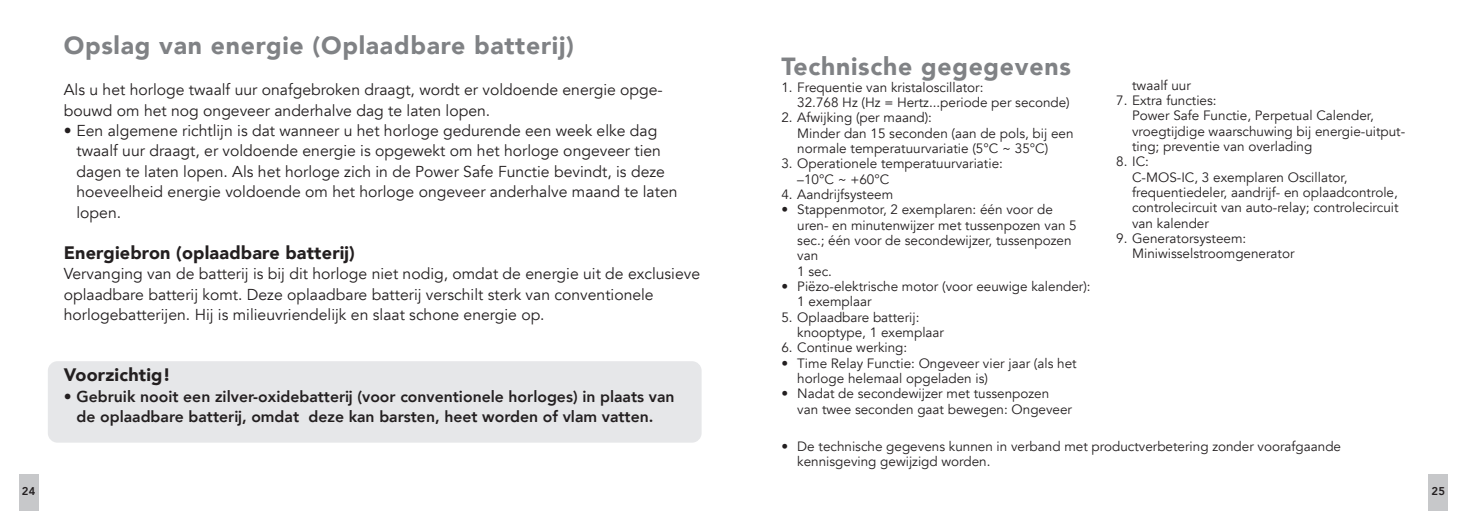
<style>
.page{position:relative;width:1467px;height:511px;background:#fff}
.page>*{position:absolute;margin:0;border:0;box-sizing:border-box;transform-origin:0 0}
.Kop_Avenir_Black{font:900 24.75px "Avenir";letter-spacing:.03em;color:#808285}
.Tussenkop_Av_Black{font:900 18px "Avenir";letter-spacing:.01em;color:#231f20}
.Bodytekst_Avenir_Boo{font:15.75px/20.5px "Avenir";color:#231f20}
.Bodytekst_opsomming{font:15.75px/20.5px "Avenir";color:#231f20}
.Bodytekst_Kader_Heav{font:800 15.75px/20.5px "Avenir";color:#231f20;text-align:center}
.Bijschriften_Av_Book{font:13.5px/15.3px "Avenir";color:#231f20}
.t1{font:800 11.25px "Avenir";color:#231f20}
</style>
<div class="page">
<div style="left:19px;top:473px;width:19px;height:37px;background:#c7c8ca"></div>
<div style="left:1429px;top:473px;width:19px;height:37px;background:#c7c8ca"></div>
<div style="left:48px;top:361px;width:654px;height:81px;background:#e6e7e9;border-radius:10px"></div>
<p class="Kop_Avenir_Black" style="left:64px;top:24px;width:512px">Opslag van energie (Oplaadbare batterij)</p>
<p class="Bodytekst_Avenir_Boo" style="left:64px;top:80px;width:601px">Als u het horloge twaalf uur onafgebroken draagt, wordt er voldoende energie opge&shy;bouwd om het nog ongeveer anderhalve dag te laten lopen.</p>
<p class="Bodytekst_opsomming" style="left:77px;top:120px;width:602px;text-indent:-13px">• Een algemene richtlijn is dat wanneer u het horloge gedurende een week elke dag twaalf uur draagt, er voldoende energie is opgewekt om het horloge ongeveer tien dagen te laten lopen. Als het horloge zich in de Power Safe Functie bevindt, is deze hoeveelheid energie voldoende om het horloge ongeveer anderhalve maand te laten lopen.</p>
<p class="Tussenkop_Av_Black" style="left:64px;top:237px;width:293px">Energiebron (oplaadbare batterij)</p>
<p class="Bodytekst_Avenir_Boo" style="left:64px;top:263px;width:638px">Vervanging van de batterij is bij dit horloge niet nodig, omdat de energie uit de exclusieve oplaadbare batterij komt. Deze oplaadbare batterij verschilt sterk van conventionele horlogebatterijen. Hij is milieuvriendelijk en slaat schone energie op.</p>
<p class="Tussenkop_Av_Black" style="left:64px;top:359px;width:108px">Voorzichtig!</p>
<p class="Bodytekst_Kader_Heav" style="left:64px;top:385px;width:612px">• Gebruik nooit een zilver-oxidebatterij (voor conventionele horloges) in plaats van de oplaadbare batterij, omdat deze kan barsten, heet worden of vlam vatten.</p>
<p class="Kop_Avenir_Black" style="left:781px;top:45px;width:291px">Technische gegegevens</p>
<p class="Bijschriften_Av_Book" style="left:797px;top:80px;width:274px;text-indent:-16px">1. Frequentie van kristaloscillator:<br>32.768 Hz (Hz = Hertz...periode per seconde)</p>
<p class="Bijschriften_Av_Book" style="left:797px;top:110px;width:278px;text-indent:-16px">2. Afwijking (per maand):<br>Minder dan 15 seconden (aan de pols, bij een normale temperatuurvariatie (5°C ~ 35°C)</p>
<p class="Bijschriften_Av_Book" style="left:797px;top:156px;width:207px;text-indent:-16px">3. Operationele temperatuurvariatie: –10°C ~ +60°C</p>
<p class="Bijschriften_Av_Book" style="left:781px;top:187px;width:113px">4. Aandrijfsysteem</p>
<p class="Bijschriften_Av_Book" style="left:797px;top:202px;width:281px;text-indent:-16px">• Stappenmotor, 2 exemplaren: één voor de uren- en minutenwijzer met tussenpozen van 5 sec.; één voor de secondewijzer, tussenpozen van<br>1 sec.</p>
<p class="Bijschriften_Av_Book" style="left:797px;top:279px;width:295px;text-indent:-16px">• Piëzo-elektrische motor (voor eeuwige kalender):<br>1 exemplaar</p>
<p class="Bijschriften_Av_Book" style="left:797px;top:309px;width:148px;text-indent:-16px">5. Oplaadbare batterij: knooptype, 1 exemplaar</p>
<p class="Bijschriften_Av_Book" style="left:781px;top:340px;width:127px">6. Continue werking:</p>
<p class="Bijschriften_Av_Book" style="left:797px;top:355px;width:281px;text-indent:-16px">• Time Relay Functie: Ongeveer vier jaar (als het horloge helemaal opgeladen is)</p>
<p class="Bijschriften_Av_Book" style="left:797px;top:386px;width:276px;text-indent:-16px">• Nadat de secondewijzer met tussenpozen van twee seconden gaat bewegen: Ongeveer</p>
<p class="Bijschriften_Av_Book" style="left:1132px;top:77px;width:60px">twaalf uur</p>
<p class="Bijschriften_Av_Book" style="left:1132px;top:93px;width:275px;text-indent:-16px">7. Extra functies:<br>Power Safe Functie, Perpetual Calender, vroegtijdige waarschuwing bij energie-uitput&shy;ting; preventie van overlading</p>
<p class="Bijschriften_Av_Book" style="left:1132px;top:154px;width:268px;text-indent:-16px">8. IC:<br>C-MOS-IC, 3 exemplaren Oscillator, frequentiedeler, aandrijf- en oplaadcontrole, controlecircuit van auto-relay; controlecircuit van kalender</p>
<p class="Bijschriften_Av_Book" style="left:1132px;top:230px;width:164px;text-indent:-16px">9. Generatorsysteem:<br>Miniwisselstroomgenerator</p>
<p class="Bijschriften_Av_Book" style="left:797px;top:438px;width:545px;text-indent:-16px">• De technische gegevens kunnen in verband met productverbetering zonder voorafgaande kennisgeving gewijzigd worden.</p>
<p class="t1" style="left:22px;top:481px;width:15px">24</p>
<p class="t1" style="left:1432px;top:481px;width:15px">25</p>
</div>
